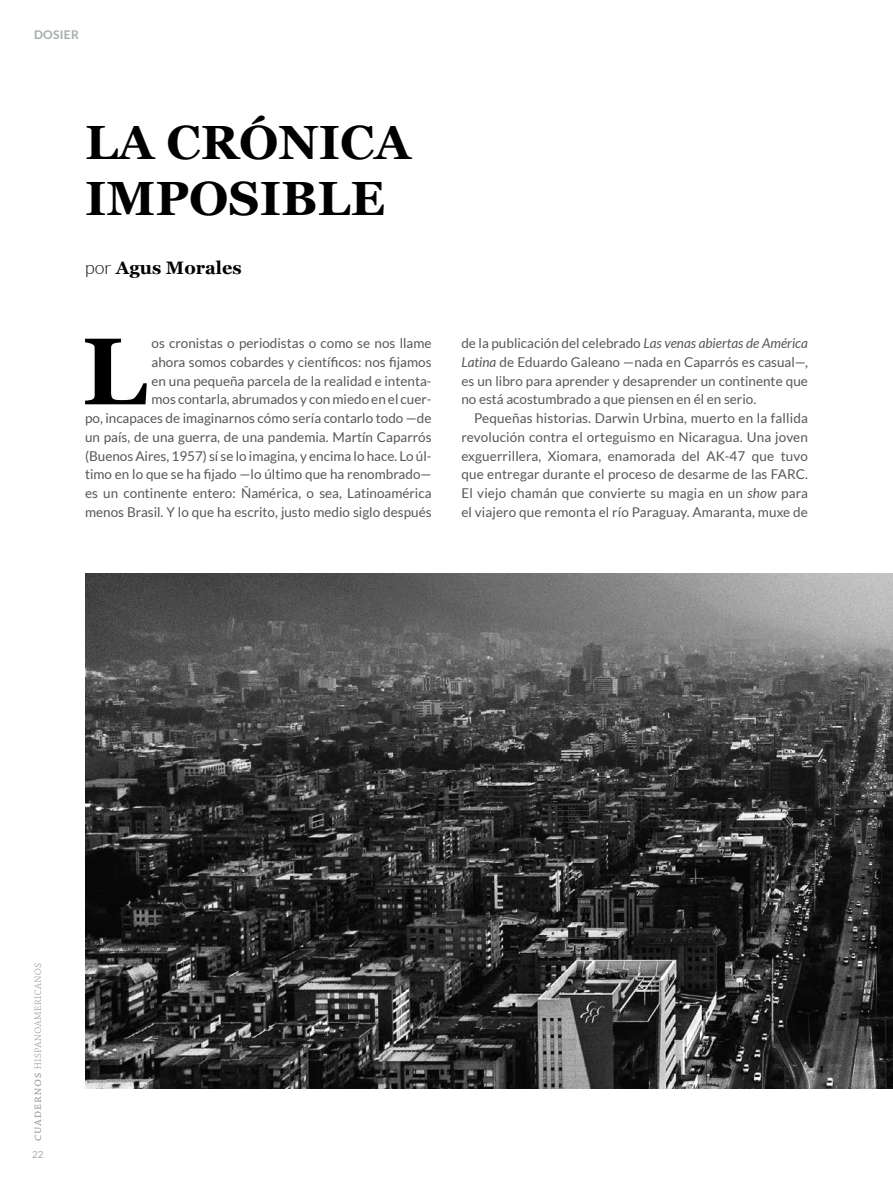
<style>
.page{position:relative;width:893px;height:1191px;background:#fff}
.page>*{position:absolute;margin:0;border:0;box-sizing:border-box;transform-origin:0 0}
.t1{font:700 94.65px "Georgia";color:#000}
.t2{font:700 48px/55.5px "Georgia";color:#000}
.t3{font:700 18px "Georgia";color:#000}
.t4{font:13.5px/18.8px "Lato";color:#575756;text-align:justify}
.t5{font:700 12px "Lato";letter-spacing:.025em;color:#a4acac}
.t6{font:9.75px "Lato";color:#a4acac}
.s1{font-family:"Lato";font-weight:300}
.s2{font-style:italic}
</style>
<div class="page">
<svg style="left:35px;top:963px;width:6px;height:177px"></svg>
<img style="left:85px;top:573px;width:808px;height:515px">
<p class="t5" style="left:34px;top:28px;width:46px">DOSIER</p>
<h2 class="t2" style="left:85px;top:112px;width:327px">LA CRÓNICA<br>IMPOSIBLE</h2>
<h3 class="t3" style="left:85px;top:254px;width:158px"><span class="s1">por</span> Agus Morales</h3>
<p class="t4" style="left:85px;top:334px;width:348px;text-align:right">os cronistas o periodistas o como se nos llame<br>ahora somos cobardes y científicos: nos fijamos<br>en una pequeña parcela de la realidad e intenta-<br>mos contarla, abrumados y con miedo en el cuer-<br>po, incapaces de imaginarnos cómo sería contarlo todo —de un país, de una guerra, de una pandemia. Martín Caparrós (Buenos Aires, 1957) sí se lo imagina, y encima lo hace. Lo úl&shy;timo en lo que se ha fijado —lo último que ha renombrado— es un continente entero: Ñamérica, o sea, Latinoamérica menos Brasil. Y lo que ha escrito, justo medio siglo después</p>
<h1 class="t1" style="left:82px;top:300px;width:66px">L</h1>
<p class="t4" style="left:461px;top:334px;width:348px">de la publicación del celebrado <span class="s2">Las venas abiertas de América Latina</span> de Eduardo Galeano —nada en Caparrós es casual—, es un libro para aprender y desaprender un continente que no está acostumbrado a que piensen en él en serio.</p>
<p class="t4" style="left:461px;top:409px;width:348px;text-indent:13px">Pequeñas historias. Darwin Urbina, muerto en la fallida revolución contra el orteguismo en Nicaragua. Una joven exguerrillera, Xiomara, enamorada del AK-47 que tuvo que entregar durante el proceso de desarme de las FARC.<br>El viejo chamán que convierte su magia en un <span class="s2">show</span> para el viajero que remonta el río Paraguay. Amaranta, muxe de</p>
<p class="t6" style="left:32px;top:1148px;width:13px">22</p>
</div>
